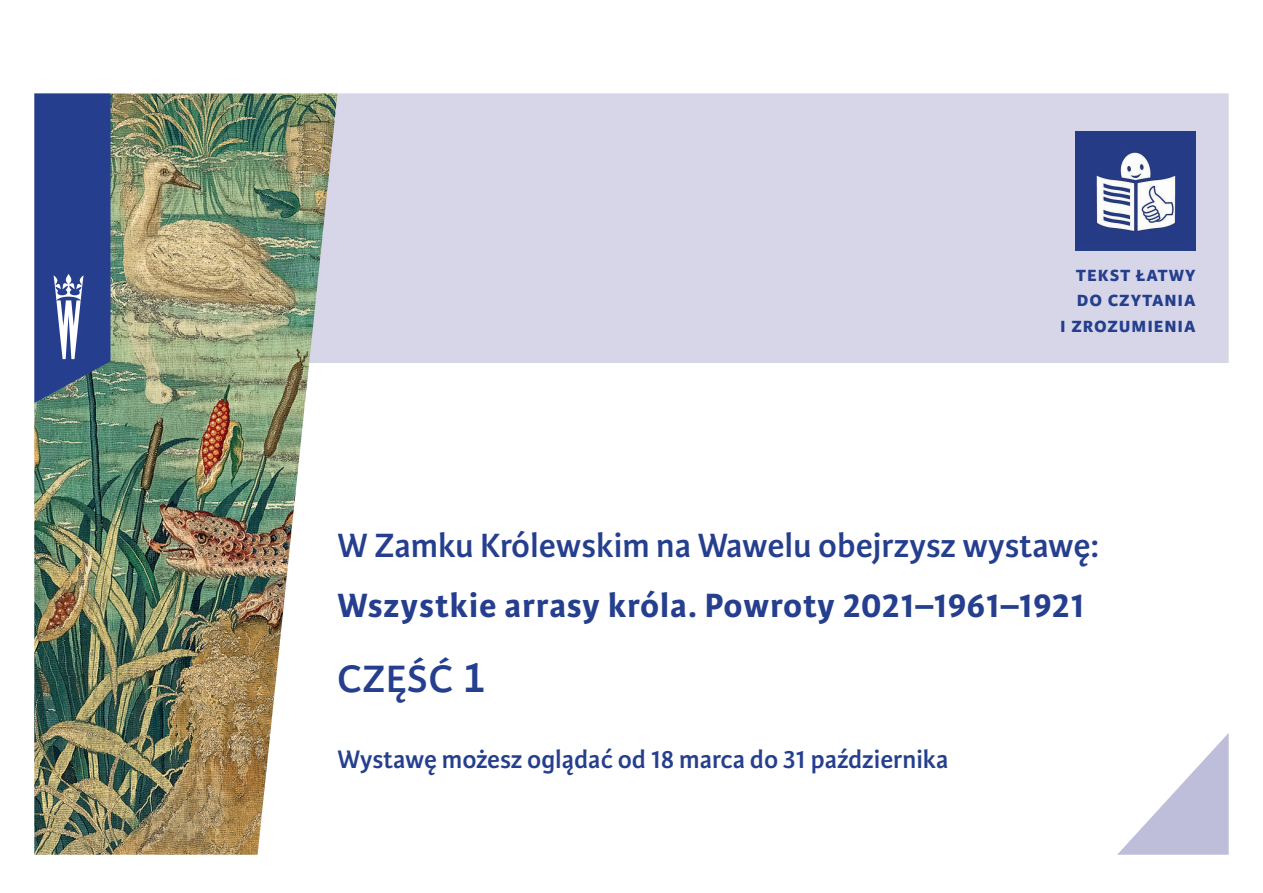
<style>
.page{position:relative;width:1263px;height:893px;background:#fff}
.page>*{position:absolute;margin:0;border:0;box-sizing:border-box;transform-origin:0 0}
.t1{font:600 40.65px "Karmina Sans";letter-spacing:.02em;color:#253f8e}
.t2{font:700 35.85px "Karmina Sans";letter-spacing:.02em;color:#253f8e}
.t3{font:600 35.85px "Karmina Sans";color:#253f8e}
.t4{font:600 27px "Karmina Sans";color:#253f8e}
.t5{font:700 22.5px/25.5px "Karmina Sans";letter-spacing:.04em;color:#253f8e;text-align:right}
.s1{font-size:46.35px}
</style>
<div class="page">
<img style="left:34px;top:93px;width:1195px;height:762px">
<p class="t5" style="left:1060px;top:261px;width:137px">tekst łatwy do czytania<br>i zrozumienia</p>
<h2 class="t3" style="left:337px;top:525px;width:763px">W Zamku Królewskim na Wawelu obejrzysz wystawę:</h2>
<h2 class="t2" style="left:337px;top:585px;width:748px">Wszystkie arrasy króla. Powroty 2021–1961–1921</h2>
<h1 class="t1" style="left:337px;top:656px;width:150px">CZĘŚĆ <span class="s1">1</span></h1>
<p class="t4" style="left:337px;top:744px;width:612px">Wystawę możesz oglądać od 18 marca do 31 października</p>
</div>
